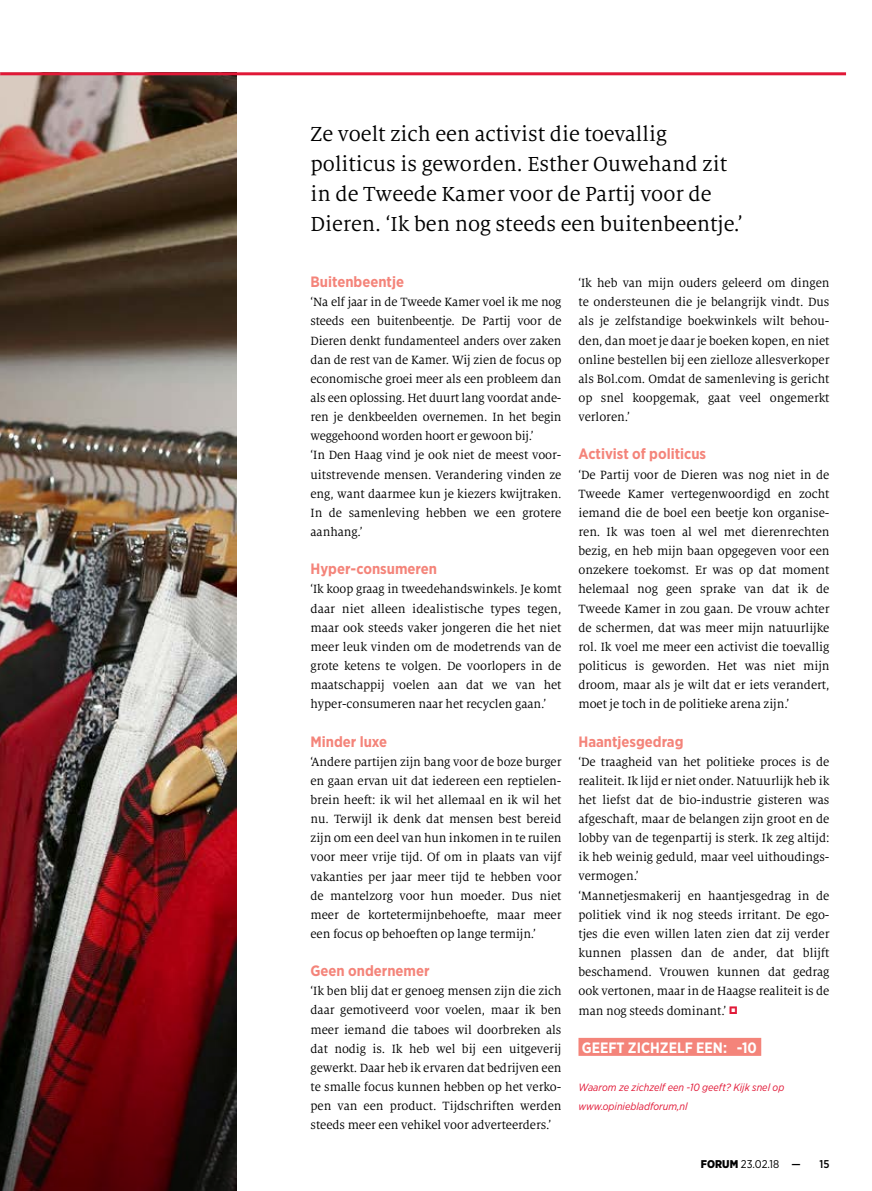
<style>
.page{position:relative;width:872px;height:1191px;background:#fff}
.page>*{position:absolute;margin:0;border:0;box-sizing:border-box;transform-origin:0 0}
.t1{font:22.5px/30px "Milo Serif Pro";color:#000}
.t2{font:700 15px "Gotham Narrow";color:#f4847a}
.t3{font:700 15px "Gotham Narrow";color:#fff}
.t4{font:13.2px/19.2px "Milo Serif Pro";letter-spacing:-.005em;color:#000;text-align:justify}
.t5{font:13.2px/19.2px "Milo Serif Pro";letter-spacing:-.005em;color:#000;text-align:justify;scale:.96 1}
.t6{font:11.25px "Gotham Narrow";color:#000}
.t7{font:500 11.25px "Gotham Narrow";color:#000}
.t8{font:italic 10.5px/19.2px "Gotham Narrow";color:#e11837}
.s1{font-weight:900}
.s2{font-weight:500}
</style>
<div class="page">
<img style="left:0;top:75px;width:236px;height:1116px">
<hr style="left:0;top:72px;width:846px;height:3px;background:#e11837">
<div style="left:578px;top:1037px;width:183px;height:18px;background:#f4847a"></div>
<h1 class="t1" style="left:310px;top:119px;width:433px">Ze voelt zich een activist die toevallig politicus is geworden. Esther Ouwehand zit in de Tweede Kamer voor de Partij voor de Dieren. ‘Ik ben nog steeds een buitenbeentje.’</h1>
<p class="t2" style="left:310px;top:272px;width:95px">Buitenbeentje</p>
<p class="t4" style="left:310px;top:292px;width:252px;text-align:left">‘Na elf jaar in de Tweede Kamer voel ik me nog steeds een buitenbeentje. De Partij voor de Dieren denkt fundamenteel anders over zaken dan de rest van de Kamer. Wij zien de focus op economische groei meer als een probleem dan als een oplossing. Het duurt lang voordat ande&shy;ren je denkbeelden overnemen. In het begin weggehoond worden hoort er gewoon bij.’<br>‘In Den Haag vind je ook niet de meest voor&shy;uitstrevende mensen. Verandering vinden ze eng, want daarmee kun je kiezers kwijtraken.<br>In de samenleving hebben we een grotere aanhang.’</p>
<p class="t2" style="left:310px;top:559px;width:128px">Hyper-consumeren</p>
<p class="t5" style="left:310px;top:579px;width:263px">‘Ik koop graag in tweedehandswinkels. Je komt daar niet alleen idealistische types tegen, maar ook steeds vaker jongeren die het niet meer leuk vinden om de modetrends van de grote ketens te volgen. De voorlopers in de maatschappij voelen aan dat we van het hyper-consumeren naar het recyclen gaan.’</p>
<p class="t2" style="left:310px;top:731px;width:78px">Minder luxe</p>
<p class="t4" style="left:310px;top:752px;width:252px">‘Andere partijen zijn bang voor de boze burger en gaan ervan uit dat iedereen een reptielen&shy;brein heeft: ik wil het allemaal en ik wil het nu. Terwijl ik denk dat mensen best bereid zijn om een deel van hun inkomen in te ruilen voor meer vrije tijd. Of om in plaats van vijf vakanties per jaar meer tijd te hebben voor de mantelzorg voor hun moeder. Dus niet meer de kortetermijnbehoefte, maar meer een focus op behoeften op lange termijn.’</p>
<p class="t2" style="left:310px;top:961px;width:121px">Geen ondernemer</p>
<p class="t4" style="left:310px;top:981px;width:252px">‘Ik ben blij dat er genoeg mensen zijn die zich daar gemotiveerd voor voelen, maar ik ben meer iemand die taboes wil doorbreken als dat nodig is. Ik heb wel bij een uitgeverij gewerkt. Daar heb ik ervaren dat bedrijven een te smalle focus kunnen hebben op het verko&shy;pen van een product. Tijdschriften werden steeds meer een vehikel voor adverteerders.’</p>
<p class="t4" style="left:578px;top:273px;width:252px">‘Ik heb van mijn ouders geleerd om dingen te ondersteunen die je belangrijk vindt. Dus als je zelfstandige boekwinkels wilt behou&shy;den, dan moet je daar je boeken kopen, en niet online bestellen bij een zielloze allesverkoper als Bol.com. Omdat de samenleving is gericht op snel koopgemak, gaat veel ongemerkt verloren.’</p>
<p class="t2" style="left:578px;top:444px;width:129px">Activist of politicus</p>
<p class="t4" style="left:578px;top:465px;width:252px">‘De Partij voor de Dieren was nog niet in de Tweede Kamer vertegenwoordigd en zocht iemand die de boel een beetje kon organise&shy;ren. Ik was toen al wel met dierenrechten bezig, en heb mijn baan opgegeven voor een onzekere toekomst. Er was op dat moment helemaal nog geen sprake van dat ik de Tweede Kamer in zou gaan. De vrouw achter de schermen, dat was meer mijn natuurlijke rol. Ik voel me meer een activist die toevallig politicus is geworden. Het was niet mijn droom, maar als je wilt dat er iets verandert, moet je toch in de politieke arena zijn.’</p>
<p class="t2" style="left:578px;top:731px;width:106px">Haantjesgedrag</p>
<p class="t4" style="left:578px;top:752px;width:252px;text-align:left">‘De traagheid van het politieke proces is de realiteit. Ik lijd er niet onder. Natuurlijk heb ik het liefst dat de bio-industrie gisteren was afgeschaft, maar de belangen zijn groot en de lobby van de tegenpartij is sterk. Ik zeg altijd: ik heb weinig geduld, maar veel uithoudings&shy;vermogen.’<br>‘Mannetjesmakerij en haantjesgedrag in de politiek vind ik nog steeds irritant. De egoo tjes die even willen laten zien dat zij verder kunnen plassen dan de ander, dat blijft beschamend. Vrouwen kunnen dat gedrag ook vertonen, maar in de Haagse realiteit is de man nog steeds dominant.’</p>
<p class="t3" style="left:582px;top:1037px;width:177px">GEEFT ZICHZELF EEN: -10</p>
<p class="t8" style="left:578px;top:1077px;width:207px">Waarom ze zichzelf een -10 geeft? Kijk snel op www.opiniebladforum,nl</p>
<p class="t6" style="left:701px;top:1156px;width:102px"><span class="s1">FORUM</span> 23.02.18 <span class="s2">—</span></p>
<p class="t7" style="left:819px;top:1156px;width:12px">15</p>
</div>
